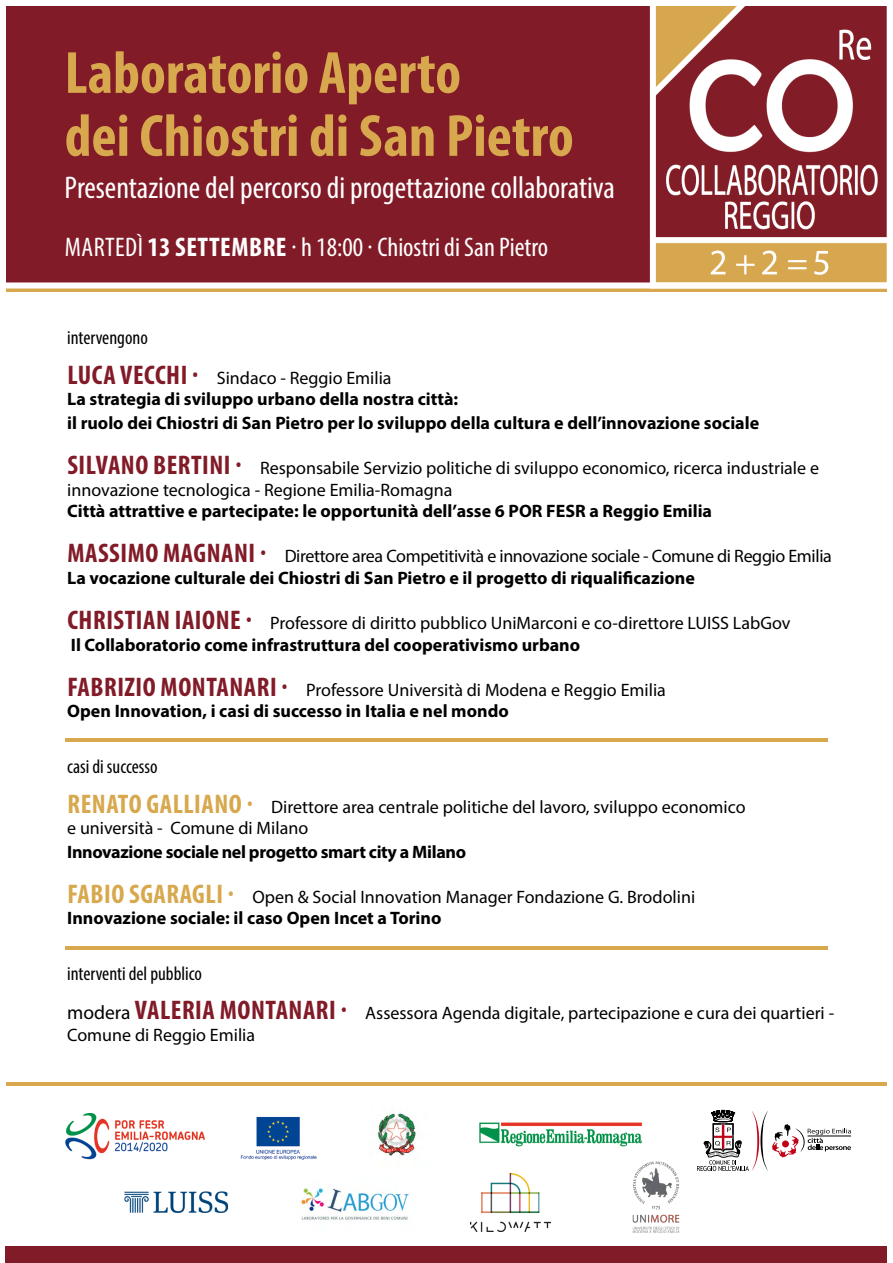
<style>
.page{position:relative;width:893px;height:1263px;background:#fff}
.page>*{position:absolute;margin:0;border:0;box-sizing:border-box;transform-origin:0 0}
.t1{font:700 condensed 60px/63px "Myriad Pro";color:#d7a84d}
.t2{font:condensed 31.5px "Myriad Pro";color:#fff}
.t3{font:condensed 27px "Myriad Pro";color:#fff}
.t4{font:condensed 19.5px "Myriad Pro";color:#000}
.t5{font:18px/21.6px "Myriad Pro";color:#000}
.t6{font:700 18px/21.6px "Myriad Pro";color:#000}
.t7{font:700 18px "Myriad Pro";letter-spacing:-.02em;color:#000}
.s1{font-weight:700}
.s2{font-stretch:condensed;font-size:27px;color:#821b28}
.s3{font-weight:400}
.s4{font-weight:700;font-stretch:condensed;font-size:27px;color:#821b28}
.s5{font-weight:700;font-stretch:condensed;font-size:27px;color:#d7a84d}
.s6{font-size:19.5px}
</style>
<div class="page">
<div style="left:5px;top:1247px;width:882px;height:16px;background:#821b28"></div>
<hr style="left:6px;top:1082px;width:881px;height:3px;background:#d7a84d">
<hr style="left:65px;top:946px;width:762px;height:3px;background:#d7a84d">
<hr style="left:65px;top:738px;width:762px;height:3px;background:#d7a84d">
<hr style="left:6px;top:288px;width:881px;height:3px;background:#d7a84d">
<div style="left:0;top:0;width:893px;height:283px;background:#821b28"></div>
<svg style="left:647px;top:7px;width:240px;height:282px"></svg>
<div style="left:0;top:0;width:893px;height:288px;border:6px solid #fff"></div>
<img style="left:470px;top:1173px;width:81px;height:58px">
<img style="left:301px;top:1188px;width:108px;height:32px">
<img style="left:124px;top:1191px;width:105px;height:22px">
<img style="left:65px;top:1113px;width:140px;height:47px">
<img style="left:240px;top:1117px;width:77px;height:43px">
<img style="left:378px;top:1112px;width:38px;height:44px">
<img style="left:479px;top:1122px;width:164px;height:25px">
<img style="left:632px;top:1161px;width:48px;height:72px">
<svg style="left:697px;top:1110px;width:154px;height:61px"></svg>
<h1 class="t1" style="left:65px;top:40px;width:511px">Laboratorio Aperto<br>dei Chiostri di San Pietro</h1>
<h2 class="t2" style="left:65px;top:168px;width:552px">Presentazione del percorso di progettazione collaborativa</h2>
<h3 class="t3" style="left:65px;top:231px;width:485px">MARTEDÌ <span class="s1">13 SETTEMBRE</span> · h 18:00 · Chiostri di San Pietro</h3>
<p class="t4" style="left:67px;top:326px;width:82px">intervengono</p>
<p class="t6" style="left:67px;top:366px;width:393px"><span class="s2">LUCA VECCHI ·</span> <span class="s3">Sindaco - Reggio Emilia<br></span>La strategia di sviluppo urbano della nostra città:</p>
<p class="t6" style="left:67px;top:411px;width:693px">il ruolo dei Chiostri di San Pietro per lo sviluppo della cultura e dell’innovazione sociale</p>
<p class="t5" style="left:67px;top:457px;width:753px"><span class="s4">SILVANO BERTINI ·</span> Responsabile Servizio politiche di sviluppo economico, ricerca industriale e innovazione tecnologica - Regione Emilia-Romagna</p>
<p class="t6" style="left:67px;top:500px;width:646px">Città attrattive e partecipate: le opportunità dell’asse 6 POR FESR a Reggio Emilia</p>
<p class="t6" style="left:67px;top:545px;width:766px"><span class="s2">MASSIMO MAGNANI ·</span> <span class="s3">Direttore area Competitività e innovazione sociale - Comune di Reggio Emilia<br></span>La vocazione culturale dei Chiostri di San Pietro e il progetto di riqualificazione</p>
<p class="t5" style="left:67px;top:612px;width:724px"><span class="s4">CHRISTIAN IAIONE ·</span> Professore di diritto pubblico UniMarconi e co-direttore LUISS LabGov<br><span class="s1">Il Collaboratorio come infrastruttura del cooperativismo urbano</span></p>
<p class="t6" style="left:67px;top:678px;width:600px"><span class="s2">FABRIZIO MONTANARI ·</span> <span class="s3">Professore Università di Modena e Reggio Emilia<br></span>Open Innovation, i casi di successo in Italia e nel mondo</p>
<p class="t4" style="left:67px;top:754px;width:92px">casi di successo</p>
<p class="t5" style="left:67px;top:795px;width:680px"><span class="s5">RENATO GALLIANO ·</span> Direttore area centrale politiche del lavoro, sviluppo economico e università - Comune di Milano</p>
<p class="t7" style="left:67px;top:840px;width:400px">Innovazione sociale nel progetto smart city a Milano</p>
<p class="t5" style="left:67px;top:885px;width:629px"><span class="s5">FABIO SGARAGLI ·</span> Open &amp; Social Innovation Manager Fondazione G. Brodolini<br><span class="s1">Innovazione sociale: il caso Open Incet a Torino</span></p>
<p class="t4" style="left:67px;top:961px;width:136px">interventi del pubblico</p>
<p class="t5" style="left:67px;top:1002px;width:768px"><span class="s6">modera</span> <span class="s4">VALERIA MONTANARI ·</span> Assessora Agenda digitale, partecipazione e cura dei quartieri -<br>Comune di Reggio Emilia</p>
</div>
